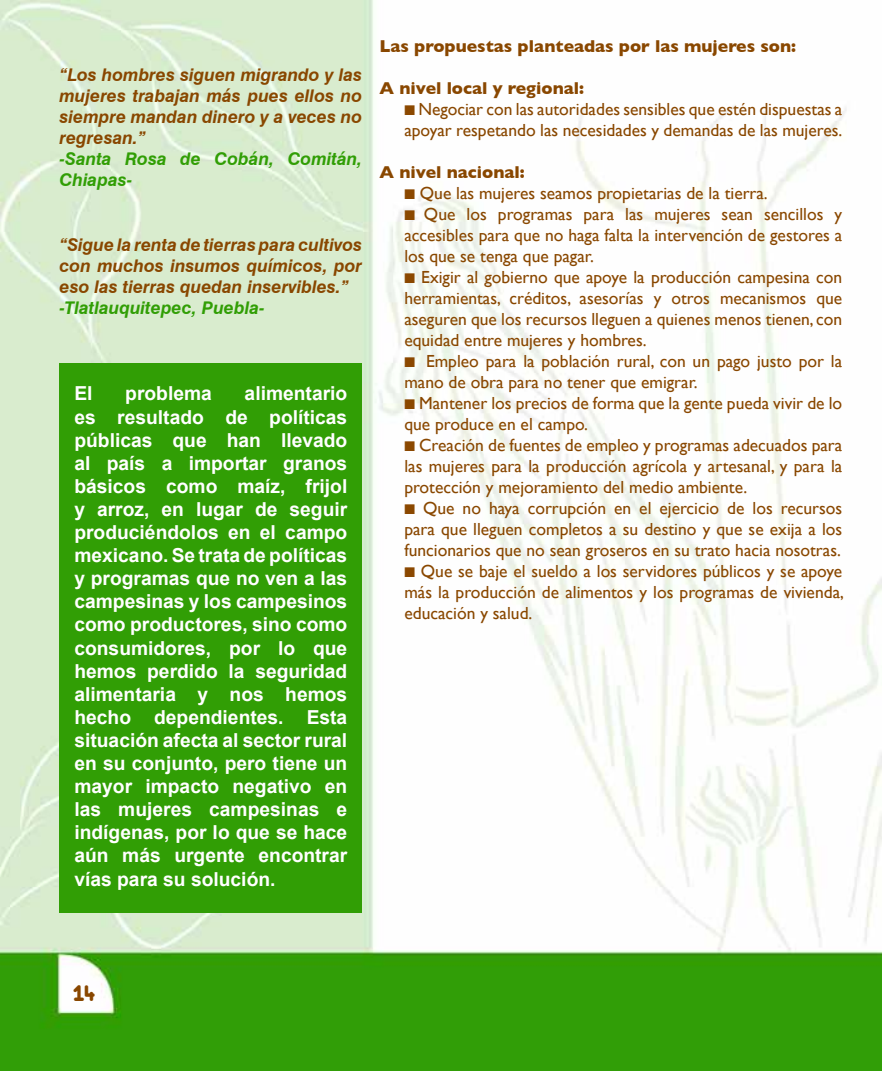
<style>
.page{position:relative;width:882px;height:1071px;background:#fff}
.page>*{position:absolute;margin:0;border:0;box-sizing:border-box;transform-origin:0 0}
.t1{font:24.5px "Arista";color:#894700}
.t2{font:700 19.25px/23.1px "Arial";color:#fff;text-align:justify}
.t3{font:17.5px/21px "Gill Sans";color:#894700;text-align:justify}
.t4{font:italic 700 17.5px/21px "Swiss 721 BT";color:#894700;text-align:justify}
.t5{font:700 17.5px "Gill Sans";color:#894700}
.t6{font:italic 700 17.5px/21px "Swiss 721 BT";color:#319e05}
.s1{color:#8b4800}
</style>
<div class="page">
<img style="left:0;top:0;width:882px;height:1071px">
<div style="left:60px;top:363px;width:302px;height:550px;background:#319e05"></div>
<p class="t4" style="left:60px;top:64px;width:304px">“Los hombres siguen migrando y las mujeres trabajan más pues ellos no siempre mandan dinero y a veces no regresan.”</p>
<p class="t6" style="left:60px;top:148px;width:304px">-Santa Rosa de Cobán, Comitán,<br>Chiapas-</p>
<p class="t4" style="left:60px;top:234px;width:304px">“Sigue la renta de tierras para cultivos con muchos insumos químicos, por eso las tierras quedan inservibles.”</p>
<p class="t6" style="left:60px;top:297px;width:207px">-Tlatlauquitepec, Puebla-</p>
<p class="t2" style="left:74px;top:383px;width:274px;text-indent:170px">alimentario es resultado de políticas públicas que han llevado al país a importar granos básicos como maíz, frijol y arroz, en lugar de seguir produciéndolos en el campo mexicano. Se trata de políticas y programas que no ven a las campesinas y los campesinos como productores, sino como consumidores, por lo que hemos perdido la seguridad alimentaria y nos hemos hecho dependientes. Esta situación afecta al sector rural en su conjunto, pero tiene un mayor impacto negativo en las mujeres campesinas e indígenas, por lo que se hace aún más urgente encontrar vías para su solución.</p>
<p class="t2" style="left:74px;top:383px;width:20px">El</p>
<p class="t2" style="left:125px;top:383px;width:88px">problema</p>
<p class="t5" style="left:380px;top:36px;width:418px">Las propuestas planteadas por las mujeres son:</p>
<p class="t5" style="left:380px;top:78px;width:206px">A nivel local y regional:</p>
<p class="t3" style="left:404px;top:99px;width:439px"><span class="s1">■</span> Negociar con las autoridades sensibles que estén dispuestas a apoyar respetando las necesidades y demandas de las mujeres.</p>
<p class="t5" style="left:380px;top:162px;width:147px">A nivel nacional:</p>
<p class="t3" style="left:404px;top:183px;width:365px"><span class="s1">■</span> Que las mujeres seamos propietarias de la tierra.</p>
<p class="t3" style="left:404px;top:204px;width:439px"><span class="s1">■</span> Que los programas para las mujeres sean sencillos y accesibles para que no haga falta la intervención de gestores a los que se tenga que pagar.</p>
<p class="t3" style="left:404px;top:267px;width:439px"><span class="s1">■</span> Exigir al gobierno que apoye la producción campesina con herramientas, créditos, asesorías y otros mecanismos que aseguren que los recursos lleguen a quienes menos tienen, con equidad entre mujeres y hombres.</p>
<p class="t3" style="left:404px;top:351px;width:439px"><span class="s1">■</span> Empleo para la población rural, con un pago justo por la mano de obra para no tener que emigrar.</p>
<p class="t3" style="left:404px;top:393px;width:439px"><span class="s1">■</span> Mantener los precios de forma que la gente pueda vivir de lo que produce en el campo.</p>
<p class="t3" style="left:404px;top:435px;width:439px"><span class="s1">■</span> Creación de fuentes de empleo y programas adecuados para las mujeres para la producción agrícola y artesanal, y para la protección y mejoramiento del medio ambiente.</p>
<p class="t3" style="left:404px;top:498px;width:439px"><span class="s1">■</span> Que no haya corrupción en el ejercicio de los recursos para que lleguen completos a su destino y que se exija a los funcionarios que no sean groseros en su trato hacia nosotras.</p>
<p class="t3" style="left:404px;top:561px;width:441px"><span class="s1">■</span> Que se baje el sueldo a los servidores públicos y se apoye más la producción de alimentos y los programas de vivienda, educación y salud.</p>
<h1 class="t1" style="left:73px;top:981px;width:23px">14</h1>
</div>
